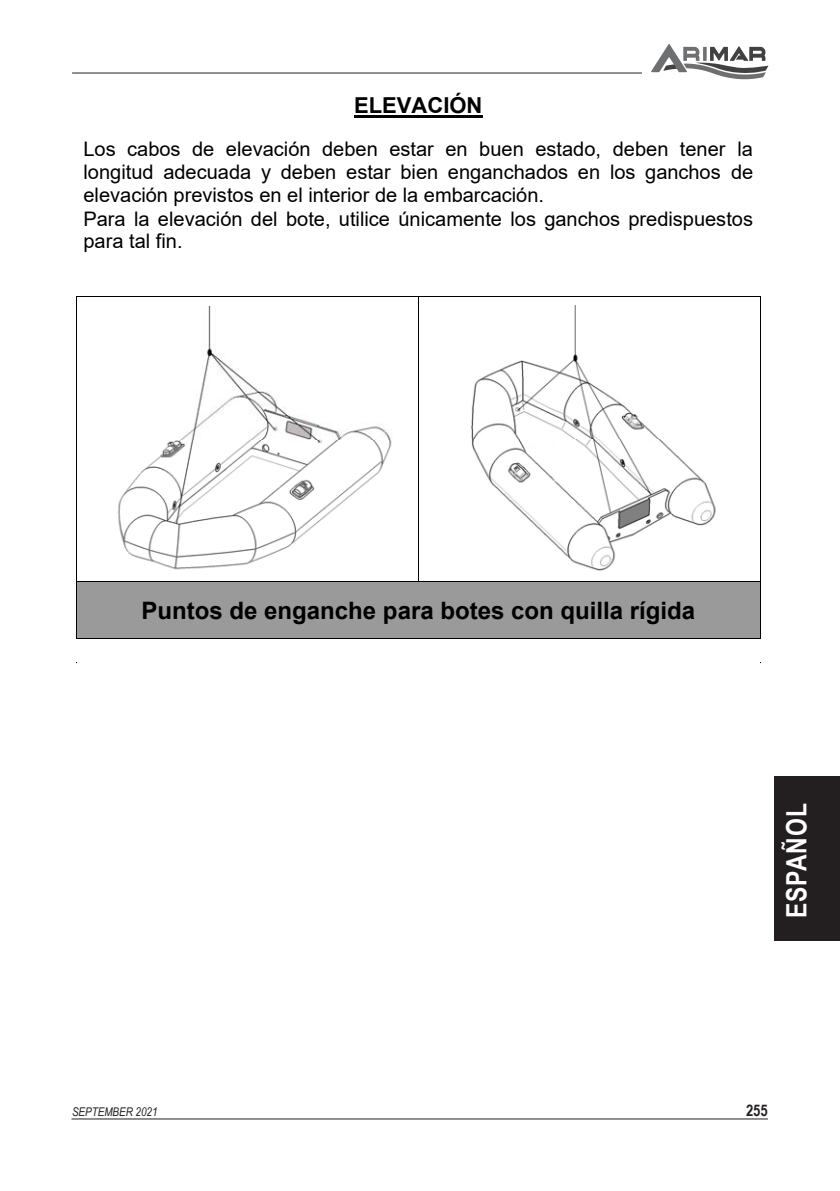
<style>
.page{position:relative;width:840px;height:1191px;background:#fff}
.page>*{position:absolute;margin:0;border:0;box-sizing:border-box;transform-origin:0 0}
.t1{font:700 28px "Arial Narrow";letter-spacing:.03em;color:#fff}
.t2{font:700 24px "Arial";color:#000}
.t3{font:700 22px "Arial";color:#000}
.t4{font:20px/23px "Arial";color:#000}
.t5{font:700 16px "Arial Narrow";color:#231f20}
.t6{font:italic 12px "Arial Narrow";color:#231f20}
</style>
<div class="page">
<hr style="left:72px;top:73px;width:569px;height:1px;background:#231f20">
<svg style="left:651px;top:44px;width:117px;height:35px"></svg>
<div style="left:774px;top:775px;width:65px;height:165px;background:#231f20"></div>
<hr style="left:71px;top:1118px;width:696px;height:1px;background:#231f20">
<hr style="left:354px;top:115px;width:128px;height:3px;background:#000">
<hr style="left:76px;top:296px;width:684px;height:1px;background:#000">
<hr style="left:76px;top:297px;width:1px;height:283px;background:#000">
<hr style="left:417px;top:297px;width:1px;height:283px;background:#000">
<hr style="left:759px;top:297px;width:1px;height:283px;background:#000">
<div style="left:77px;top:581px;width:682px;height:57px;background:#9a9a9a"></div>
<hr style="left:76px;top:580px;width:684px;height:1px;background:#000">
<hr style="left:76px;top:581px;width:1px;height:58px;background:#000">
<hr style="left:76px;top:638px;width:683px;height:1px;background:#000">
<hr style="left:759px;top:581px;width:1px;height:58px;background:#000">
<img style="left:471px;top:305px;width:245px;height:266px">
<img style="left:118px;top:307px;width:274px;height:263px">
<p class="t3" style="left:354px;top:90px;width:130px">ELEVACIÓN</p>
<p class="t4" style="left:83px;top:138px;width:671px">Los cabos de elevación deben estar en buen estado, deben tener la longitud adecuada y deben estar bien enganchados en los ganchos de elevación previstos en el interior de la embarcación.<br>Para la elevación del bote, utilice únicamente los ganchos predispuestos para tal fin.</p>
<p class="t2" style="left:141px;top:593px;width:555px">Puntos de enganche para botes con quilla rígida</p>
<h1 class="t1" style="left:775px;top:918px;width:116px;rotate:-90deg">ESPAÑOL</h1>
<p class="t6" style="left:72px;top:1103px;width:87px">SEPTEMBER 2021</p>
<p class="t5" style="left:745px;top:1098px;width:23px">255</p>
</div>
